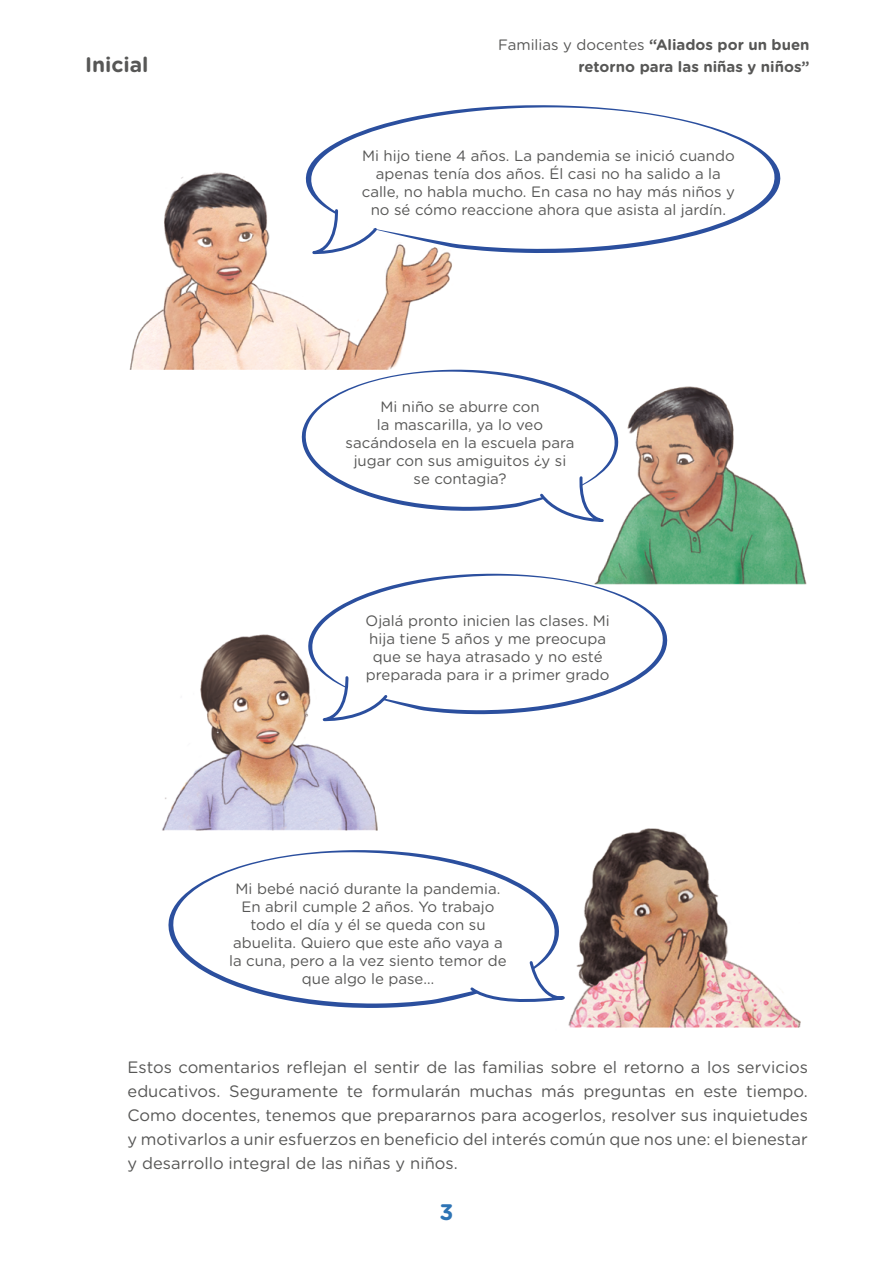
<style>
.page{position:relative;width:893px;height:1263px;background:#fff}
.page>*{position:absolute;margin:0;border:0;box-sizing:border-box;transform-origin:0 0}
.t1{font:700 22.5px "Gotham Rounded";color:#2e74b5}
.t2{font:700 21px "Gotham Rounded";color:#575756}
.Cuerpo_de_texto_alin{font:16.5px/24px "Gotham Rounded";color:#575756;text-align:justify}
.Cuerpo_de_texto_alin-2{font:15px/18px "Gotham Rounded";color:#575756;text-align:center}
.t3{font:700 15px "Gotham Rounded";color:#575756}
.s1{font-weight:700}
</style>
<div class="page">
<img style="left:129px;top:172px;width:325px;height:198px">
<svg style="left:306px;top:105px;width:475px;height:148px"></svg>
<svg style="left:311px;top:164px;width:434px;height:93px"></svg>
<img style="left:162px;top:634px;width:216px;height:197px">
<img style="left:568px;top:828px;width:233px;height:200px">
<svg style="left:168px;top:850px;width:386px;height:117px"></svg>
<svg style="left:197px;top:914px;width:368px;height:94px"></svg>
<img style="left:599px;top:386px;width:208px;height:199px">
<svg style="left:301px;top:370px;width:317px;height:154px"></svg>
<svg style="left:308px;top:574px;width:360px;height:140px"></svg>
<svg style="left:321px;top:630px;width:320px;height:93px"></svg>
<p class="Cuerpo_de_texto_alin-2" style="left:498px;top:35px;width:313px">Familias y docentes <span class="s1">“Aliados por un buen</span></p>
<h2 class="t2" style="left:85px;top:49px;width:65px">Inicial</h2>
<p class="t3" style="left:578px;top:56px;width:233px">retorno para las niñas y niños”</p>
<p class="Cuerpo_de_texto_alin-2" style="left:362px;top:146px;width:375px">Mi hijo tiene 4 años. La pandemia se inició cuando apenas tenía dos años. Él casi no ha salido a la calle, no habla mucho. En casa no hay más niños y no sé cómo reaccione ahora que asista al jardín.</p>
<p class="Cuerpo_de_texto_alin-2" style="left:346px;top:396px;width:230px">Mi niño se aburre con<br>la mascarilla, ya lo veo sacándosela en la escuela para jugar con sus amiguitos ¿y si se contagia?</p>
<p class="Cuerpo_de_texto_alin-2" style="left:366px;top:611px;width:246px">Ojalá pronto inicien las clases. Mi hija tiene 5 años y me preocupa que se haya atrasado y no esté preparada para ir a primer grado</p>
<p class="Cuerpo_de_texto_alin-2" style="left:229px;top:879px;width:279px">Mi bebé nació durante la pandemia.<br>En abril cumple 2 años. Yo trabajo todo el día y él se queda con su abuelita. Quiero que este año vaya a la cuna, pero a la vez siento temor de que algo le pase…</p>
<p class="Cuerpo_de_texto_alin" style="left:128px;top:1054px;width:682px">Estos comentarios reflejan el sentir de las familias sobre el retorno a los servicios educativos. Seguramente te formularán muchas más preguntas en este tiempo.<br>Como docentes, tenemos que prepararnos para acogerlos, resolver sus inquietudes y motivarlos a unir esfuerzos en beneficio del interés común que nos une: el bienestar y desarrollo integral de las niñas y niños.</p>
<h1 class="t1" style="left:439px;top:1195px;width:15px">3</h1>
</div>
